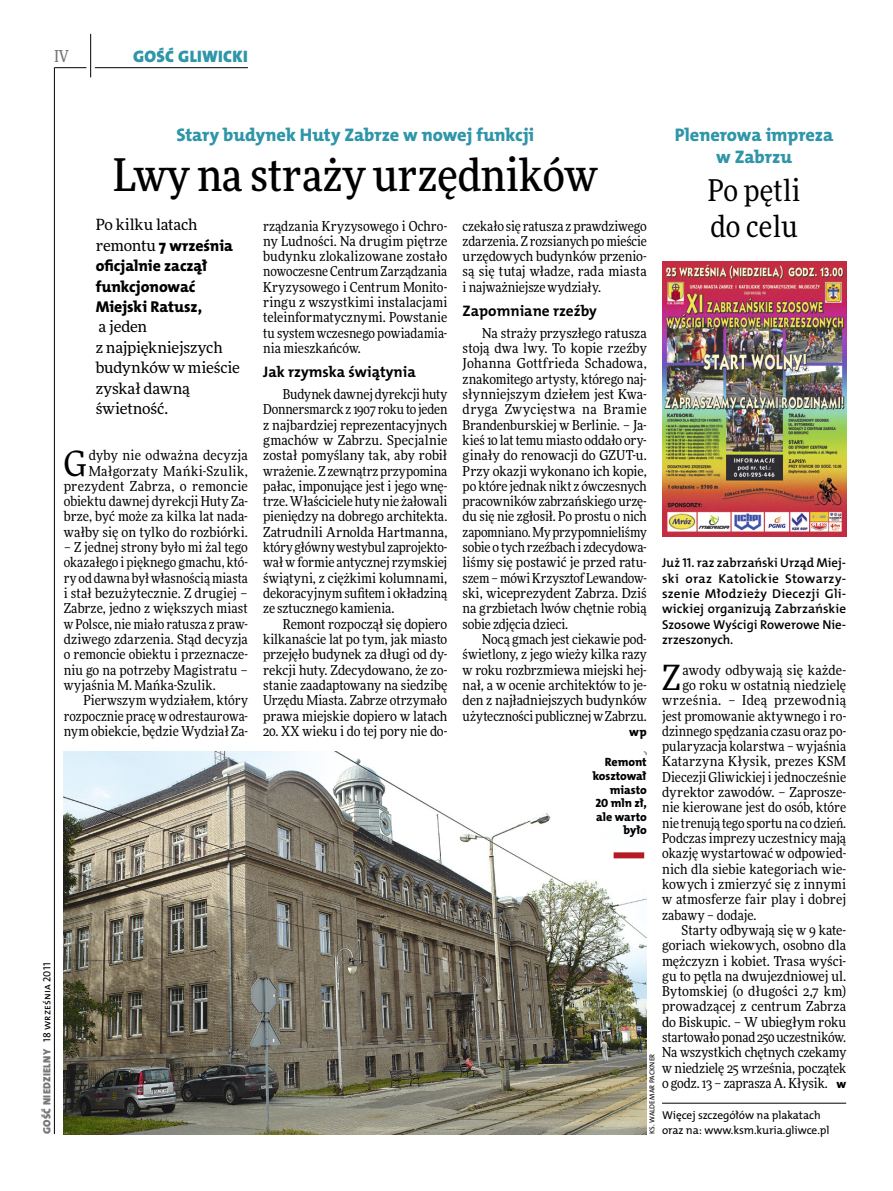
<style>
.page{position:relative;width:893px;height:1191px;background:#fff}
.page>*{position:absolute;margin:0;border:0;box-sizing:border-box;transform-origin:0 0}
.t1{font:500 45px "Freeday Narrow";color:#000}
.t2{font:34.8px "Freeday Narrow News";color:#000}
.t3{font:30px/36px "Freeday Narrow News";letter-spacing:.01em;color:#000}
.t4{font:18.3px/21.6px "The Mix HP8 Ex Bld";letter-spacing:-.005em;color:#2f95a8;text-align:center}
.t5{font:16.65px "The Mix HP9 Blk";letter-spacing:.02em;color:#2f95a8}
.t6{font:500 16.5px "Freeday Narrow";color:#777778;scale:.9 1}
.t7{font:15.75px/20.4px "The Mix HP8 Ex Bld";letter-spacing:-.005em;color:#000}
.t8{font:15.45px/20.4px "Freeday News";letter-spacing:-.005em;color:#000}
.t9{font:15.3px "The Mix HP7 Bld";color:#000}
.t10{font:13.65px/15.3px "Freeday Narrow News";color:#000;text-align:justify}
.t11{font:13.65px "Freeday Narrow News";letter-spacing:.03em;color:#000}
.t12{font:13.65px "Freeday Narrow News";letter-spacing:.02em;color:#000}
.t13{font:12.9px/15.3px "The Mix HP6 Se Bld";color:#000;text-align:justify}
.t14{font:12.3px "The Mix HP8 Ex Bld";color:#000}
.t15{font:12px/13.5px "The Mix HP8 Ex Bld";letter-spacing:-.005em;color:#000;text-align:right}
.t16{font:11.4px/15.3px "The Mix HP5 Plain";letter-spacing:-.005em;color:#000}
.t17{font:10.5px "The Mix HP9 Blk";letter-spacing:.025em;color:#777778}
.t18{font:7.2px "The Mix HP5 Plain";letter-spacing:.015em;color:#000}
.s1{font-family:"The Mix HP5 Plain";color:#000}
.s2{font-family:"Freeday News";font-size:15.45px}
.s3{font-family:"The Mix HP8 Ex Bld";font-size:12.3px}
</style>
<div class="page">
<hr style="left:54px;top:67px;width:1px;height:1067px;background:#000">
<hr style="left:90px;top:34px;width:1px;height:43px;background:#000">
<hr style="left:54px;top:67px;width:32px;height:1px;background:#000">
<hr style="left:95px;top:67px;width:153px;height:1px;background:#000">
<hr style="left:662px;top:1103px;width:184px;height:1px;background:#000">
<img style="left:662px;top:261px;width:184px;height:276px">
<img style="left:64px;top:751px;width:583px;height:383px">
<div style="left:614px;top:852px;width:30px;height:6px;background:#b51b24"></div>
<p class="t6" style="left:54px;top:46px;width:17px">IV</p>
<p class="t5" style="left:133px;top:46px;width:116px">GOŚĆ GLIWICKI</p>
<p class="t17" style="left:40px;top:1134px;width:173px;rotate:-90deg">GOŚĆ NIEDZIELNY <span class="s1">18 września 2011</span></p>
<h3 class="t4" style="left:176px;top:124px;width:359px">Stary budynek Huty Zabrze w nowej funkcji</h3>
<h1 class="t1" style="left:113px;top:147px;width:486px">Lwy na straży urzędników</h1>
<p class="t8" style="left:96px;top:214px;width:103px">Po kilku latach</p>
<p class="t7" style="left:96px;top:235px;width:139px"><span class="s2">remontu</span> 7 września oficjalnie zaczął funkcjonować<br>Miejski Ratusz,</p>
<p class="t8" style="left:96px;top:316px;width:146px">a jeden<br>z najpiękniejszych budynków w mieście zyskał dawną świetność.</p>
<h3 class="t4" style="left:675px;top:124px;width:160px">Plenerowa impreza w Zabrzu</h3>
<h3 class="t3" style="left:708px;top:172px;width:94px">Po pętli do celu</h3>
<p class="t10" style="left:263px;top:218px;width:186px">rządzania Kryzysowego i Ochro&shy;ny Ludności. Na drugim piętrze budynku zlokalizowane zostało nowoczesne Centrum Zarządzania Kryzysowego i Centrum Monito&shy;ringu z wszystkimi instalacjami teleinformatycznymi. Powstanie tu system wczesnego powiadamia&shy;nia mieszkańców.</p>
<p class="t9" style="left:263px;top:362px;width:154px">Jak rzymska świątynia</p>
<p class="t10" style="left:263px;top:386px;width:186px;text-indent:20px">Budynek dawnej dyrekcji huty Donnersmarck z 1907 roku to jeden z najbardziej reprezentacyjnych gmachów w Zabrzu. Specjalnie został pomyślany tak, aby robił wrażenie. Z zewnątrz przypomina pałac, imponujące jest i jego wnę&shy;trze. Właściciele huty nie żałowali pieniędzy na dobrego architekta.<br>Zatrudnili Arnolda Hartmanna, który główny westybul zaprojekto&shy;wał w formie antycznej rzymskiej świątyni, z ciężkimi kolumnami, dekoracyjnym sufitem i okładziną ze sztucznego kamienia.</p>
<p class="t10" style="left:263px;top:616px;width:186px;text-indent:20px">Remont rozpoczął się dopiero kilkanaście lat po tym, jak miasto przejęło budynek za długi od dy&shy;rekcji huty. Zdecydowano, że zo&shy;stanie zaadaptowany na siedzibę Urzędu Miasta. Zabrze otrzymało prawa miejskie dopiero w latach</p>
<p class="t10" style="left:263px;top:723px;width:186px">20. XX wieku i do tej pory nie do-</p>
<p class="t10" style="left:463px;top:218px;width:186px">czekało się ratusza z prawdziwego zdarzenia. Z rozsianych po mieście urzędowych budynków przenio&shy;są się tutaj władze, rada miasta i najważniejsze wydziały.</p>
<p class="t9" style="left:463px;top:301px;width:136px">Zapomniane rzeźby</p>
<p class="t10" style="left:463px;top:325px;width:186px;text-indent:20px">Na straży przyszłego ratusza stoją dwa lwy. To kopie rzeźby Johanna Gottfrieda Schadowa, znakomitego artysty, którego naj&shy;słynniejszym dziełem jest Kwa&shy;dryga Zwycięstwa na Bramie Brandenburskiej w Berlinie. – Ja&shy;kieś 10 lat temu miasto oddało ory&shy;ginały do renowacji do GZUT-u.<br>Przy okazji wykonano ich kopie, po które jednak nikt z ówczesnych pracowników zabrzańskiego urzę&shy;du się nie zgłosił. Po prostu o nich zapomniano. My przypomnieliśmy sobie o tych rzeźbach i zdecydowa&shy;liśmy się postawić je przed ratu&shy;szem – mówi Krzysztof Lewandow&shy;ski, wiceprezydent Zabrza. Dziś na grzbietach lwów chętnie robią sobie zdjęcia dzieci.</p>
<p class="t10" style="left:463px;top:631px;width:186px;text-indent:20px">Nocą gmach jest ciekawie pod&shy;świetlony, z jego wieży kilka razy w roku rozbrzmiewa miejski hej&shy;nał, a w ocenie architektów to je&shy;den z najładniejszych budynków użyteczności publicznej w Zabrzu.</p>
<p class="t14" style="left:629px;top:724px;width:19px">wp</p>
<p class="t10" style="left:64px;top:447px;width:186px;text-align:right">dyby nie odważna decyzja<br>Małgorzaty Mańki-Szulik, prezydent Zabrza, o remoncie obiektu dawnej dyrekcji Huty Za&shy;brze, być może za kilka lat nada&shy;wałby się on tylko do rozbiórki.</p>
<p class="t10" style="left:64px;top:539px;width:186px">– Z jednej strony było mi żal tego okazałego i pięknego gmachu, któ&shy;ry od dawna był własnością miasta i stał bezużytecznie. Z drugiej – Zabrze, jedno z większych miast w Polsce, nie miało ratusza z praw&shy;dziwego zdarzenia. Stąd decyzja o remoncie obiektu i przeznacze&shy;niu go na potrzeby Magistratu – wyjaśnia M. Mańka-Szulik.</p>
<p class="t10" style="left:64px;top:692px;width:186px;text-indent:20px">Pierwszym wydziałem, który rozpocznie pracę w odrestaurowa&shy;nym obiekcie, będzie Wydział Za-</p>
<h2 class="t2" style="left:64px;top:442px;width:24px">G</h2>
<p class="t13" style="left:662px;top:555px;width:186px">Już 11. raz zabrzański Urząd Miej&shy;ski oraz Katolickie Stowarzy&shy;szenie Młodzieży Diecezji Gli&shy;wickiej organizują Zabrzańskie Szosowe Wyścigi Rowerowe Nie&shy;zrzeszonych.</p>
<h2 class="t2" style="left:662px;top:656px;width:20px">Z</h2>
<p class="t12" style="left:682px;top:661px;width:165px">awody odbywają się każde-</p>
<p class="t10" style="left:682px;top:677px;width:165px">go roku w ostatnią niedzielę</p>
<p class="t11" style="left:662px;top:692px;width:186px">września. – Ideą przewodnią</p>
<p class="t10" style="left:662px;top:708px;width:186px">jest promowanie aktywnego i ro-</p>
<p class="t10" style="left:662px;top:723px;width:186px">dzinnego spędzania czasu oraz po-</p>
<p class="t10" style="left:662px;top:738px;width:186px">pularyzacja kolarstwa – wyjaśnia</p>
<p class="t10" style="left:662px;top:754px;width:186px">Katarzyna Kłysik, prezes KSM</p>
<p class="t10" style="left:662px;top:769px;width:186px">Diecezji Gliwickiej i jednocześnie</p>
<p class="t10" style="left:662px;top:784px;width:186px">dyrektor zawodów. – Zaprosze-</p>
<p class="t10" style="left:662px;top:799px;width:186px">nie kierowane jest do osób, które</p>
<p class="t10" style="left:662px;top:815px;width:186px">nie trenują tego sportu na co dzień.</p>
<p class="t10" style="left:662px;top:830px;width:186px">Podczas imprezy uczestnicy mają</p>
<p class="t10" style="left:662px;top:845px;width:186px">okazję wystartować w odpowied-</p>
<p class="t10" style="left:662px;top:861px;width:186px">nich dla siebie kategoriach wie-</p>
<p class="t10" style="left:662px;top:876px;width:186px">kowych i zmierzyć się z innymi</p>
<p class="t10" style="left:662px;top:891px;width:186px">w atmosferze fair play i dobrej</p>
<p class="t10" style="left:662px;top:907px;width:96px">zabawy – dodaje.</p>
<p class="t10" style="left:682px;top:922px;width:166px">Starty odbywają się w 9 kate-</p>
<p class="t10" style="left:662px;top:937px;width:186px">goriach wiekowych, osobno dla</p>
<p class="t10" style="left:662px;top:953px;width:186px">mężczyzn i kobiet. Trasa wyści-</p>
<p class="t10" style="left:662px;top:968px;width:186px">gu to pętla na dwujezdniowej ul.</p>
<p class="t10" style="left:662px;top:983px;width:186px">Bytomskiej (o długości 2,7 km)</p>
<p class="t10" style="left:662px;top:998px;width:186px">prowadzącej z centrum Zabrza</p>
<p class="t10" style="left:662px;top:1014px;width:186px">do Biskupic. – W ubiegłym roku</p>
<p class="t10" style="left:662px;top:1029px;width:186px">startowało ponad 250 uczestników.</p>
<p class="t10" style="left:662px;top:1044px;width:186px">Na wszystkich chętnych czekamy</p>
<p class="t10" style="left:662px;top:1060px;width:186px">w niedzielę 25 września, początek</p>
<p class="t10" style="left:662px;top:1075px;width:186px">o godz. 13 – zaprasza A. Kłysik. <span class="s3">w</span></p>
<p class="t16" style="left:662px;top:1107px;width:169px">Więcej szczegółów na plakatach oraz na: www.ksm.kuria.gliwce.pl</p>
<p class="t15" style="left:593px;top:755px;width:56px">Remont kosztował miasto<br>20 mln zł, ale warto było</p>
<p class="t18" style="left:647px;top:1134px;width:82px;rotate:-90deg">Ks. Waldemar Packn er</p>
</div>
